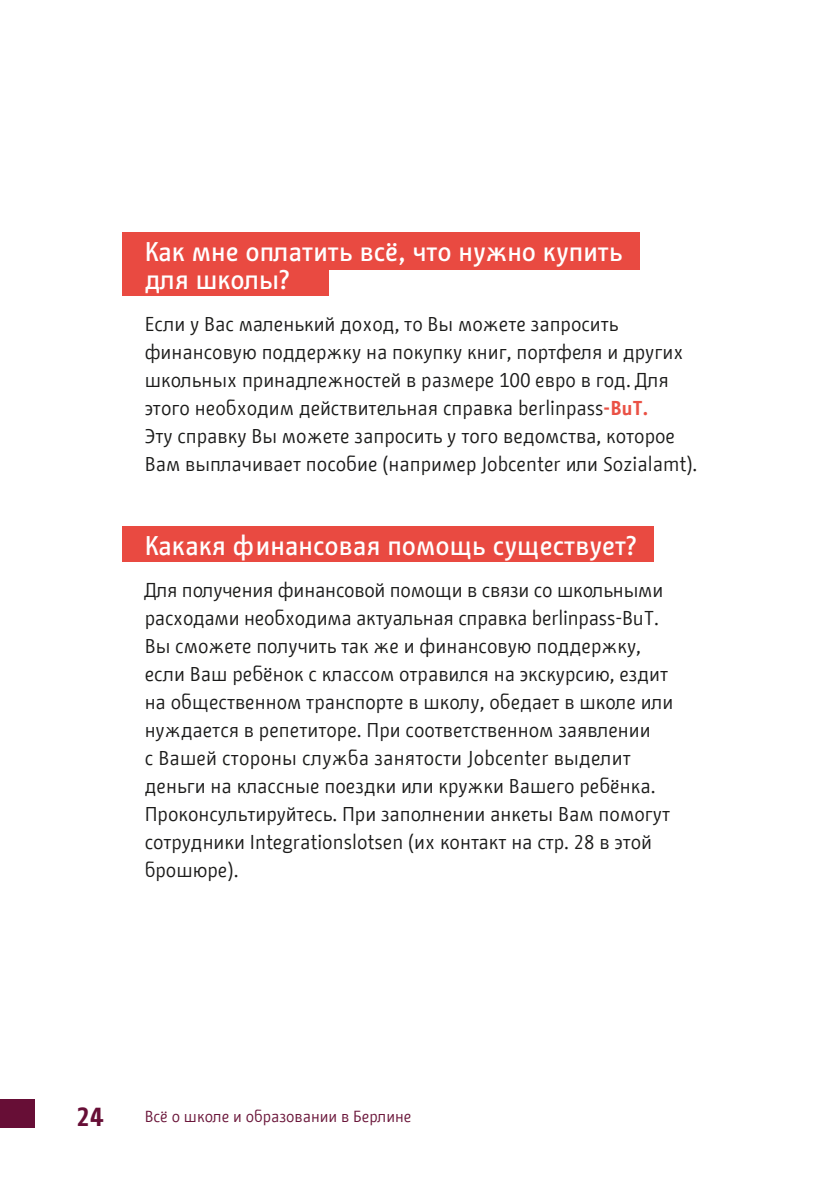
<style>
.page{position:relative;width:840px;height:1191px;background:#fff}
.page>*{position:absolute;margin:0;border:0;box-sizing:border-box;transform-origin:0 0}
.t1{font:500 27px/28px "BMF Change";color:#fff}
.t2{font:700 26px "BMF Change";color:#670e36}
.t3{font:20px/28px "BMF Change";color:#1b1b1a}
.t4{font:16px "BMF Change";color:#6a1539}
.s1{font-weight:700;color:#ea5145}
</style>
<div class="page">
<div style="left:0;top:1099px;width:34px;height:28px;background:#670e36"></div>
<div style="left:122px;top:233px;width:517px;height:63px;background:#e94a41"></div>
<div style="left:122px;top:527px;width:531px;height:35px;background:#e94a41"></div>
<div style="left:329px;top:270px;width:384px;height:34px;background:#fff"></div>
<h1 class="t1" style="left:145px;top:237px;width:479px">Как мне оплатить всё, что нужно купить для школы?</h1>
<p class="t3" style="left:145px;top:310px;width:553px">Если у Вас маленький доход, то Вы можете запросить финансовую поддержку на покупку книг, портфеля и других школьных принадлежностей в размере 100 евро в год. Для этого необходим действительная справка berlinpass<span class="s1">-BuT.<br></span>Эту справку Вы можете запросить у того ведомства, которое Вам выплачивает пособие (например Jobcenter или Sozialamt).</p>
<h1 class="t1" style="left:145px;top:531px;width:493px">Какакя финансовая помощь существует?</h1>
<p class="t3" style="left:145px;top:576px;width:530px">Для получения финансовой помощи в связи со школьными расходами необходима актуальная справка berlinpass-BuT.<br>Вы сможете получить так же и финансовую поддержку, если Ваш ребёнок с классом отравился на экскурсию, ездит на общественном транспорте в школу, обедает в школе или нуждается в репетиторе. При соответственном заявлении<br>с Вашей стороны служба занятости Jobcenter выделит деньги на классные поездки или кружки Вашего ребёнка.<br>Проконсультируйтесь. При заполнении анкеты Вам помогут сотрудники Integrationslotsen (их контакт на стр. 28 в этой брошюре).</p>
<h2 class="t2" style="left:77px;top:1098px;width:29px">24</h2>
<p class="t4" style="left:145px;top:1104px;width:268px">Всё о школе и образовании в Берлине</p>
</div>
